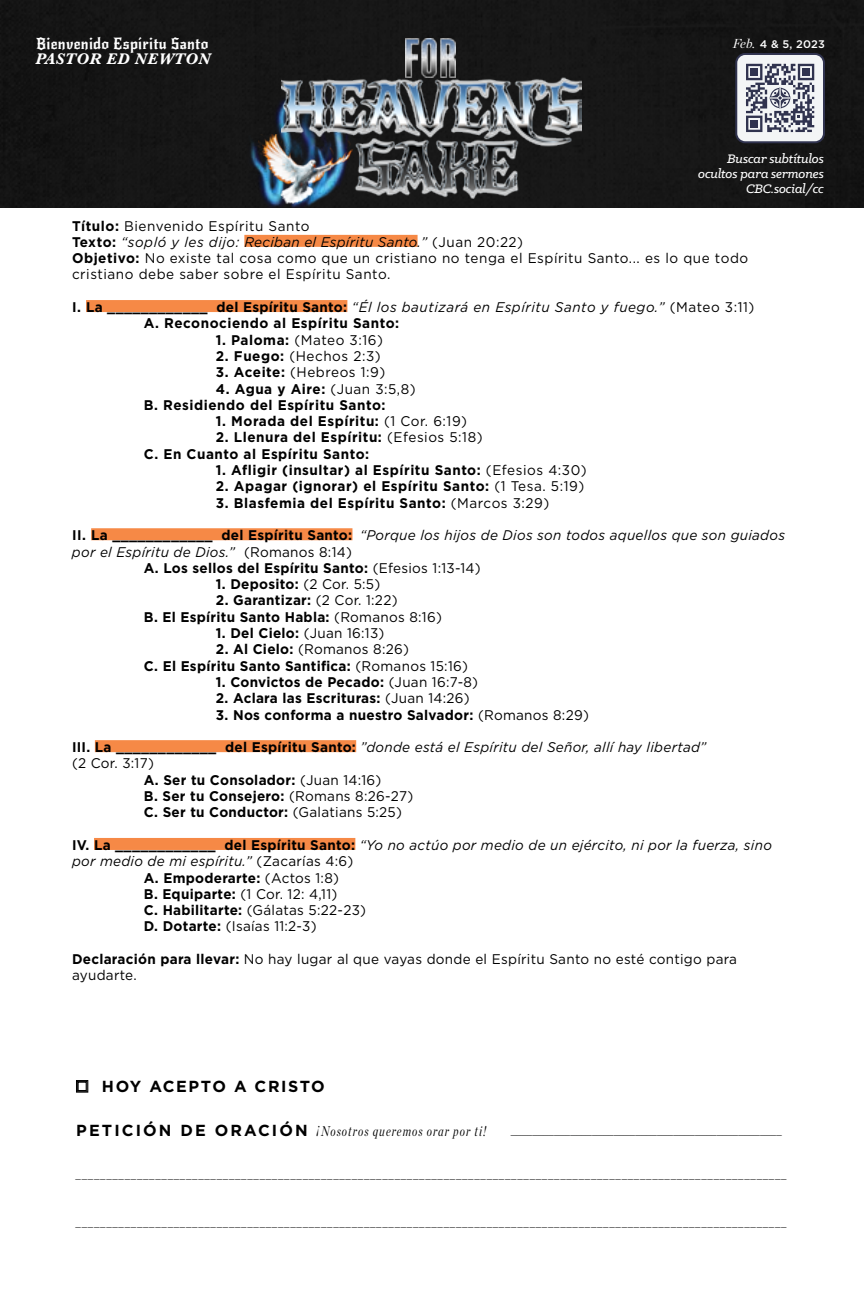
<style>
.page{position:relative;width:864px;height:1296px;background:#fff}
.page>*{position:absolute;margin:0;border:0;box-sizing:border-box;transform-origin:0 0}
.t1{font:italic 16px "Chronicle Display";color:#000101;scale:.77 1}
.t2{font:700 16px "Gotham HTF";letter-spacing:.1em;color:#000}
.t3{font:italic 700 16px "Baskerville";letter-spacing:.04em;color:#fff}
.t4{font:15.6px "New Rocker";letter-spacing:.02em;color:#fff}
.t5{font:700 14px/16.4px "Gotham";letter-spacing:.02em;color:#000}
.t6{font:700 14px/16.4px "Gotham";letter-spacing:.04em;color:#000}
.t7{font:italic 14px "Gotham";letter-spacing:.02em;color:#000}
.t8{font:14px/16.2px "Gotham";letter-spacing:.04em;color:#000}
.t9{font:14px/16.2px "Gotham";letter-spacing:.02em;color:#000}
.t10{font:italic 500 14px/15px "Klinic Slab";letter-spacing:-.01em;color:#fff;text-align:right}
.t11{font:italic 14px "Chronicle Display";letter-spacing:.1em;color:#000101;scale:.77 1}
.t12{font:500 11px "Gotham";color:#fff}
.s1{font-family:"Chronicle Display";font-weight:400;font-style:italic;font-size:13px}
.s2{font-weight:700}
.s3{font-style:italic}
.s4{font-weight:400;font-style:italic}
.s5{font-weight:400}
.s6{font-weight:700;font-style:normal}
.s7{font-style:normal}
.s8{font-family:"Gotham HTF";font-weight:700;font-style:normal;font-size:16px;color:#000}
</style>
<div class="page">
<div style="left:0;top:0;width:864px;height:207px;background:#161616"></div>
<div style="left:736px;top:54px;width:88px;height:88px;background:#f3f5f6;border-radius:9px"></div>
<div style="left:735px;top:53px;width:90px;height:90px;border:2px solid #30334f;border-radius:9px"></div>
<svg style="left:746px;top:64px;width:68px;height:68px"></svg>
<svg style="left:76px;top:1080px;width:12px;height:12px"></svg>
<div style="left:77px;top:1081px;width:10px;height:10px;border:1px solid #000"></div>
<div style="left:78px;top:1082px;width:8px;height:9px;border:1px solid #000"></div>
<div style="left:244px;top:235px;width:174px;height:12px;background:#f68946"></div>
<div style="left:86px;top:300px;width:261px;height:12px;background:#f68946"></div>
<div style="left:91px;top:528px;width:261px;height:12px;background:#f68946"></div>
<div style="left:95px;top:740px;width:261px;height:12px;background:#f68946"></div>
<div style="left:94px;top:838px;width:261px;height:12px;background:#f68946"></div>
<img style="left:247px;top:79px;width:113px;height:128px">
<img style="left:281px;top:75px;width:301px;height:128px">
<img style="left:405px;top:38px;width:51px;height:39px">
<img style="left:252px;top:134px;width:106px;height:74px">
<p class="t4" style="left:36px;top:35px;width:174px">Bienvenido Espíritu Santo</p>
<p class="t12" style="left:733px;top:37px;width:94px"><span class="s1">Feb.</span> 4 &amp; 5, 2023</p>
<p class="t3" style="left:35px;top:48px;width:177px">PASTOR ED NEWTON</p>
<p class="t10" style="left:698px;top:151px;width:127px">Buscar subtítulos ocultos para sermones<br>CBC.social/cc</p>
<p class="t8" style="left:72px;top:217px;width:678px"><span class="s2">Título:</span> Bienvenido Espíritu Santo<br><span class="s2">Texto:</span> <span class="s3">“sopló y les dijo: Reciban el Espíritu Santo.”</span> (Juan 20:22)<br><span class="s2">Objetivo:</span> No existe tal cosa como que un cristiano no tenga el Espíritu Santo... es lo que todo cristiano debe saber sobre el Espíritu Santo.</p>
<p class="t6" style="left:144px;top:299px;width:612px;text-indent:-72px">I. La ____________ del Espíritu Santo: <span class="s4">“Él los bautizará en Espíritu Santo y fuego.”</span> <span class="s5">(Mateo 3:11)<br></span>A. Reconociendo al Espíritu Santo:</p>
<p class="t8" style="left:216px;top:331px;width:168px"><span class="s2">1. Paloma:</span> (Mateo 3:16)</p>
<p class="t8" style="left:216px;top:348px;width:166px"><span class="s2">2. Fuego:</span> (Hechos 2:3)</p>
<p class="t8" style="left:216px;top:364px;width:171px"><span class="s2">3. Aceite:</span> (Hebreos 1:9)</p>
<p class="t6" style="left:144px;top:380px;width:273px;text-indent:72px">4. Agua y Aire: <span class="s5">(Juan 3:5,8)<br></span>B. Residiendo del Espíritu Santo:</p>
<p class="t6" style="left:216px;top:413px;width:253px">1. Morada del Espíritu: <span class="s5">(1 Cor. 6:19)</span></p>
<p class="t6" style="left:144px;top:429px;width:340px;text-indent:72px">2. Llenura del Espíritu: <span class="s5">(Efesios 5:18)<br></span>C. En Cuanto al Espíritu Santo:</p>
<p class="t6" style="left:216px;top:462px;width:372px">1. Afligir (insultar) al Espíritu Santo: <span class="s5">(Efesios 4:30)</span></p>
<p class="t6" style="left:216px;top:478px;width:370px">2. Apagar (ignorar) el Espíritu Santo: <span class="s5">(1 Tesa. 5:19)</span></p>
<p class="t6" style="left:216px;top:494px;width:335px">3. Blasfemia del Espíritu Santo: <span class="s5">(Marcos 3:29)</span></p>
<p class="t7" style="left:72px;top:526px;width:715px"><span class="s6">II. La ____________ del Espíritu Santo:</span> “Porque los hijos de Dios son todos aquellos que son guiados</p>
<p class="t7" style="left:72px;top:543px;width:281px">por el Espíritu de Dios.” <span class="s7">(Romanos 8:14)</span></p>
<p class="t5" style="left:144px;top:560px;width:338px">A. Los sellos del Espíritu Santo: <span class="s5">(Efesios 1:13-14)</span></p>
<p class="t5" style="left:216px;top:576px;width:166px">1. Deposito: <span class="s5">(2 Cor. 5:5)</span></p>
<p class="t5" style="left:144px;top:592px;width:299px;text-indent:72px">2. Garantizar: <span class="s5">(2 Cor. 1:22)<br></span>B. El Espíritu Santo Habla: <span class="s5">(Romanos 8:16)</span></p>
<p class="t5" style="left:216px;top:625px;width:170px">1. Del Cielo: <span class="s5">(Juan 16:13)</span></p>
<p class="t5" style="left:144px;top:641px;width:326px;text-indent:72px">2. Al Cielo: <span class="s5">(Romanos 8:26)<br></span>C. El Espíritu Santo Santifica: <span class="s5">(Romanos 15:16)</span></p>
<p class="t5" style="left:216px;top:674px;width:264px">1. Convictos de Pecado: <span class="s5">(Juan 16:7-8)</span></p>
<p class="t5" style="left:216px;top:690px;width:255px">2. Aclara las Escrituras: <span class="s5">(Juan 14:26)</span></p>
<p class="t5" style="left:216px;top:706px;width:374px">3. Nos conforma a nuestro Salvador: <span class="s5">(Romanos 8:29)</span></p>
<p class="t7" style="left:72px;top:738px;width:636px"><span class="s6">III. La ____________ del Espíritu Santo:</span> ”donde está el Espíritu del Señor, allí hay libertad”</p>
<p class="t8" style="left:72px;top:755px;width:83px">(2 Cor. 3:17)</p>
<p class="t5" style="left:144px;top:772px;width:239px">A. Ser tu Consolador: <span class="s5">(Juan 14:16)</span></p>
<p class="t5" style="left:144px;top:788px;width:271px">B. Ser tu Consejero: <span class="s5">(Romans 8:26-27)</span></p>
<p class="t5" style="left:144px;top:804px;width:260px">C. Ser tu Conductor: <span class="s5">(Galatians 5:25)</span></p>
<p class="t7" style="left:72px;top:836px;width:701px"><span class="s6">IV. La ____________ del Espíritu Santo:</span> “Yo no actúo por medio de un ejército, ni por la fuerza, sino</p>
<p class="t7" style="left:72px;top:852px;width:283px">por medio de mi espíritu.” <span class="s7">(Zacarías 4:6)</span></p>
<p class="t5" style="left:144px;top:869px;width:197px">A. Empoderarte: <span class="s5">(Actos 1:8)</span></p>
<p class="t8" style="left:144px;top:886px;width:195px"><span class="s2">B. Equiparte:</span> (1 Cor. 12: 4,11)</p>
<p class="t9" style="left:144px;top:902px;width:224px"><span class="s2">C. Habilitarte:</span> (Gálatas 5:22-23)</p>
<p class="t9" style="left:144px;top:918px;width:174px"><span class="s2">D. Dotarte:</span> (Isaías 11:2-3)</p>
<p class="t9" style="left:72px;top:951px;width:667px"><span class="s2">Declaración para llevar:</span> No hay lugar al que vayas donde el Espíritu Santo no esté contigo para ayudarte.</p>
<p class="t2" style="left:102px;top:1077px;width:224px">HOY ACEPTO A CRISTO</p>
<p class="t11" style="left:76px;top:1120px;width:534px"><span class="s8">PETICIÓN DE ORACIÓN</span> ¡ Nosotros queremos orar por ti!</p>
<p class="t1" style="left:511px;top:1118px;width:354px">__________________________________________________</p>
<p class="t1" style="left:76px;top:1162px;width:925px">____________________________________________________________________________________________________________________</p>
<p class="t1" style="left:76px;top:1210px;width:925px">____________________________________________________________________________________________________________________</p>
</div>
